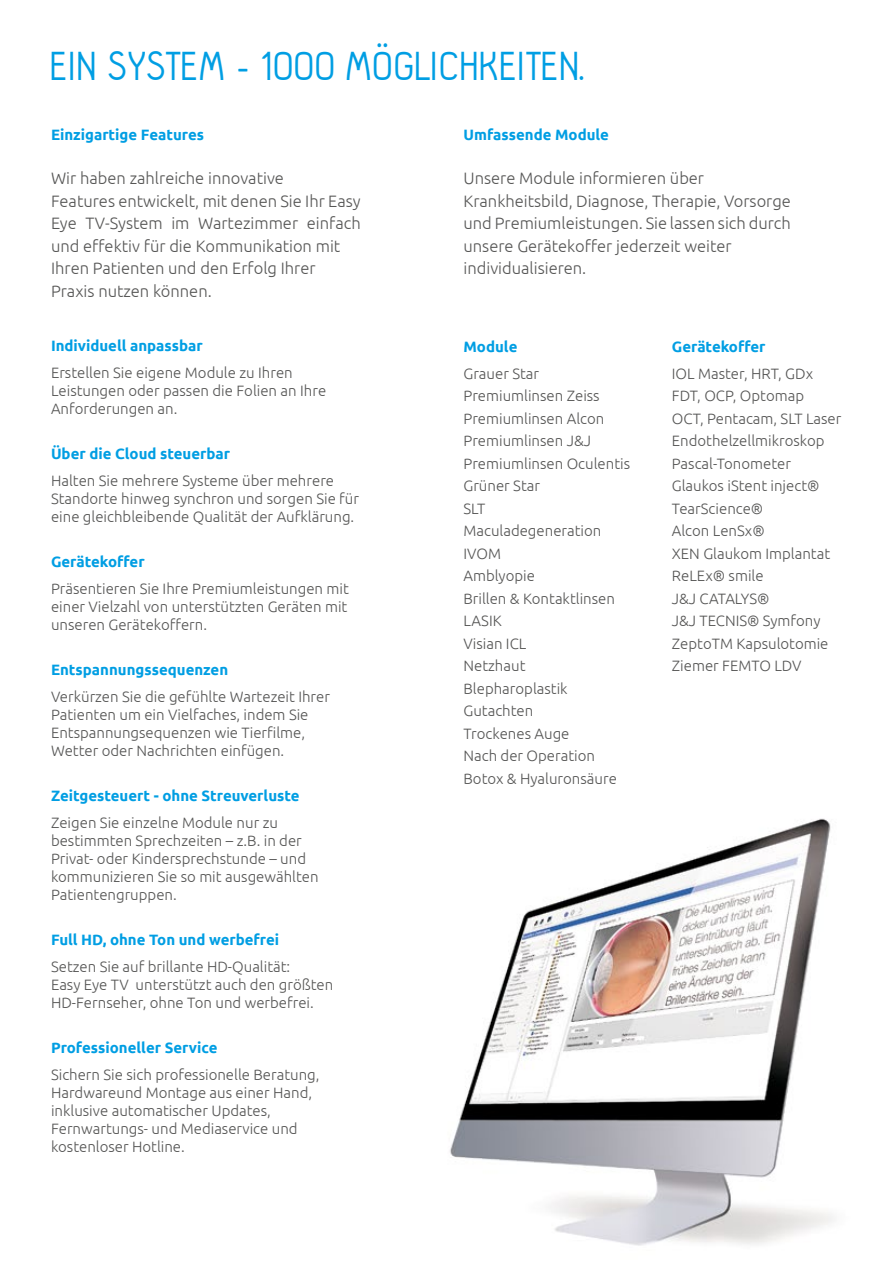
<style>
.page{position:relative;width:893px;height:1263px;background:#fff}
.page>*{position:absolute;margin:0;border:0;box-sizing:border-box;transform-origin:0 0}
.t1{font:42px "Hallo Sans";color:#009ee3}
.t2{font:300 16.5px/22.5px "Ubuntu";color:#565655}
.t3{font:300 15px/22.5px "Ubuntu";color:#565655}
.t4{font:700 15px "Ubuntu";color:#009ee3}
</style>
<div class="page">
<img style="left:450px;top:818px;width:383px;height:428px">
<h1 class="t1" style="left:50px;top:44px;width:539px">EIN SYSTEM - 1000 MÖGLICHKEITEN.</h1>
<p class="t4" style="left:51px;top:126px;width:155px">Einzigartige Features</p>
<p class="t2" style="left:51px;top:167px;width:311px">Wir haben zahlreiche innovative<br>Features entwickelt, mit denen Sie Ihr Easy Eye TV-System im Wartezimmer einfach und effektiv für die Kommunikation mit Ihren Patienten und den Erfolg Ihrer Praxis nutzen können.</p>
<p class="t4" style="left:51px;top:336px;width:153px">Individuell anpassbar</p>
<p class="t3" style="left:51px;top:363px;width:277px;line-height:18px">Erstellen Sie eigene Module zu Ihren<br>Leistungen oder passen die Folien an Ihre<br>Anforderungen an.</p>
<p class="t4" style="left:51px;top:444px;width:181px">Über die Cloud steuerbar</p>
<p class="t3" style="left:51px;top:471px;width:310px;line-height:18px">Halten Sie mehrere Systeme über mehrere<br>Standorte hinweg synchron und sorgen Sie für eine gleichbleibende Qualität der Aufklärung.</p>
<p class="t4" style="left:51px;top:552px;width:95px">Gerätekoffer</p>
<p class="t3" style="left:51px;top:579px;width:299px;line-height:18px;text-align:justify">Präsentieren Sie Ihre Premiumleistungen mit einer Vielzahl von unterstützten Geräten mit unseren Gerätekoffern.</p>
<p class="t4" style="left:51px;top:660px;width:179px">Entspannungssequenzen</p>
<p class="t3" style="left:51px;top:687px;width:281px;line-height:18px">Verkürzen Sie die gefühlte Wartezeit Ihrer Patienten um ein Vielfaches, indem Sie Entspannungsequenzen wie Tierfilme, Wetter oder Nachrichten einfügen.</p>
<p class="t4" style="left:51px;top:786px;width:250px">Zeitgesteuert - ohne Streuverluste</p>
<p class="t3" style="left:51px;top:813px;width:269px;line-height:18px">Zeigen Sie einzelne Module nur zu bestimmten Sprechzeiten – z.B. in der Privat- oder Kindersprechstunde – und kommunizieren Sie so mit ausgewählten Patientengruppen.</p>
<p class="t4" style="left:51px;top:930px;width:230px">Full HD, ohne Ton und werbefrei</p>
<p class="t3" style="left:51px;top:957px;width:284px;line-height:18px">Setzen Sie auf brillante HD-Qualität:<br>Easy Eye TV unterstützt auch den größten<br>HD-Fernseher, ohne Ton und werbefrei.</p>
<p class="t4" style="left:51px;top:1038px;width:168px">Professioneller Service</p>
<p class="t3" style="left:51px;top:1065px;width:270px;line-height:18px">Sichern Sie sich professionelle Beratung, Hardwareund Montage aus einer Hand, inklusive automatischer Updates, Fernwartungs- und Mediaservice und kostenloser Hotline.</p>
<p class="t4" style="left:463px;top:126px;width:147px">Umfassende Module</p>
<p class="t2" style="left:463px;top:167px;width:329px">Unsere Module informieren über Krankheitsbild, Diagnose, Therapie, Vorsorge und Premiumleistungen. Sie lassen sich durch unsere Gerätekoffer jederzeit weiter individualisieren.</p>
<p class="t4" style="left:463px;top:337px;width:55px">Module</p>
<p class="t3" style="left:463px;top:362px;width:168px">Grauer Star<br>Premiumlinsen Zeiss<br>Premiumlinsen Alcon<br>Premiumlinsen J&amp;J<br>Premiumlinsen Oculentis<br>Grüner Star<br>SLT<br>Maculadegeneration<br>IVOM<br>Amblyopie<br>Brillen &amp; Kontaktlinsen<br>LASIK<br>Visian ICL<br>Netzhaut<br>Blepharoplastik<br>Gutachten<br>Trockenes Auge<br>Nach der Operation<br>Botox &amp; Hyaluronsäure</p>
<p class="t4" style="left:672px;top:337px;width:95px">Gerätekoffer</p>
<p class="t3" style="left:672px;top:362px;width:171px">IOL Master, HRT, GDx<br>FDT, OCP, Optomap<br>OCT, Pentacam, SLT Laser<br>Endothelzellmikroskop<br>Pascal-Tonometer<br>Glaukos iStent inject®<br>TearScience®<br>Alcon LenSx®<br>XEN Glaukom Implantat<br>ReLEx® smile<br>J&amp;J CATALYS®<br>J&amp;J TECNIS® Symfony<br>ZeptoTM Kapsulotomie<br>Ziemer FEMTO LDV</p>
</div>
